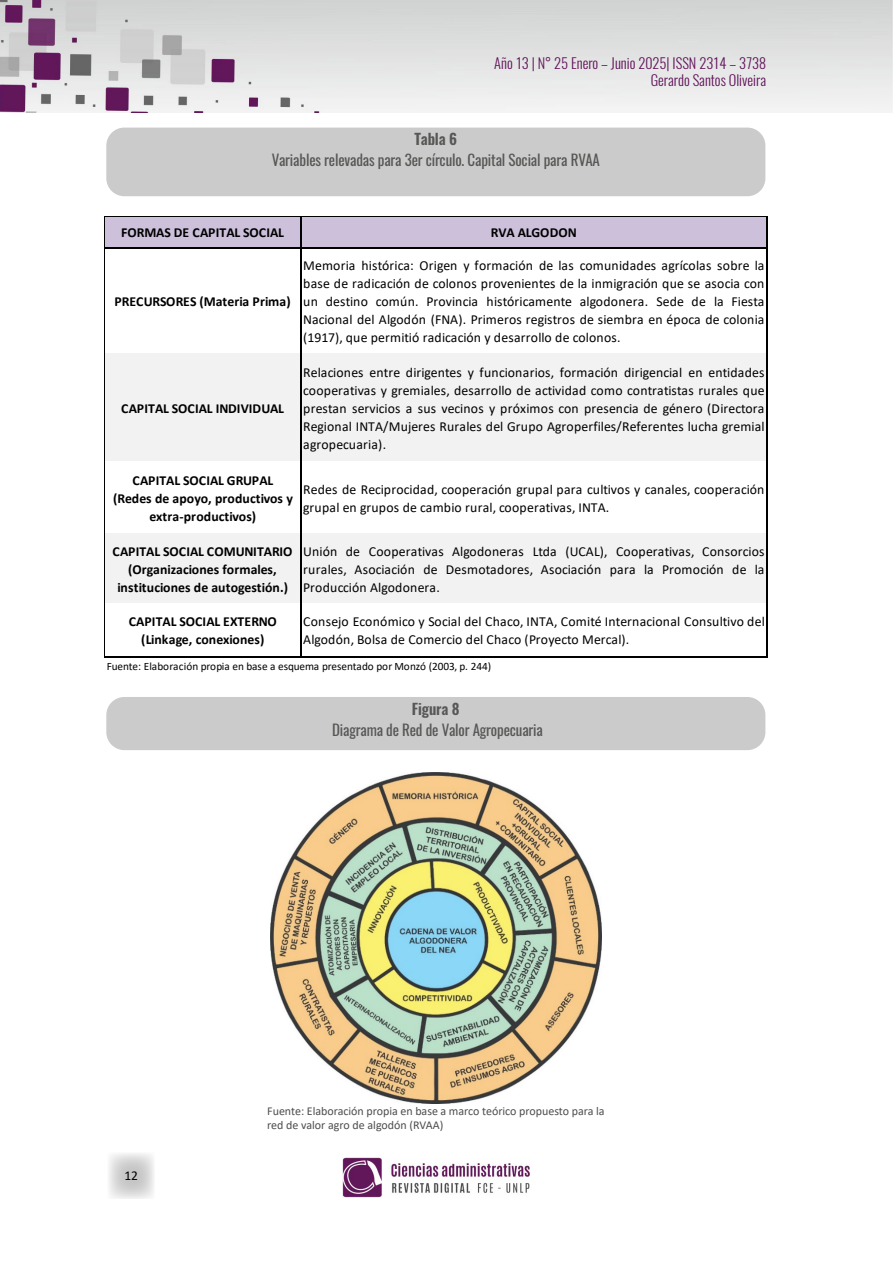
<style>
.page{position:relative;width:893px;height:1263px;background:#fff}
.page>*{position:absolute;margin:0;border:0;box-sizing:border-box;transform-origin:0 0}
.t1{font:15px "Oswald";letter-spacing:-.01em;color:#575756}
.t2{font:600 15px "Oswald";letter-spacing:-.01em;color:#575756}
.t3{font:300 14.4px/17.2px "Oswald";color:#61135a;text-align:right}
.t4{font:13.8px/18.1px "Calibri";letter-spacing:.015em;color:#000;text-align:justify}
.t5{font:700 13.8px/18.1px "Calibri";letter-spacing:.005em;color:#000;text-align:center}
.t6{font:13.5px "Calibri";color:#000}
.t7{font:12px/13.5px "Calibri";color:#4d4d4d}
.t8{font:11.25px "Calibri";letter-spacing:-.005em;color:#000}
</style>
<div class="page">
<svg style="left:109px;top:1153px;width:45px;height:46px"></svg>
<img style="left:0;top:0;width:893px;height:112px">
<img style="left:342px;top:1157px;width:187px;height:41px">
<div style="left:105px;top:217px;width:662px;height:31px;background:#ccc0da"></div>
<div style="left:105px;top:353px;width:662px;height:109px;background:#f2f2f2"></div>
<div style="left:105px;top:534px;width:662px;height:70px;background:#f2f2f2"></div>
<div style="left:105px;top:603px;width:662px;height:54px;background:#fff"></div>
<hr style="left:104px;top:216px;width:1px;height:441px;background:#000">
<hr style="left:300px;top:217px;width:1px;height:440px;background:#000">
<hr style="left:766px;top:217px;width:1px;height:440px;background:#000">
<hr style="left:105px;top:216px;width:662px;height:1px;background:#000">
<hr style="left:105px;top:247px;width:662px;height:1px;background:#000">
<hr style="left:105px;top:656px;width:662px;height:1px;background:#000">
<div style="left:106px;top:128px;width:659px;height:68px;background:#c6c6c6;border-radius:18px"></div>
<img style="left:271px;top:772px;width:330px;height:331px">
<div style="left:106px;top:697px;width:659px;height:53px;background:#c6c6c6;border-radius:18px"></div>
<p class="t3" style="left:494px;top:52px;width:273px">Año 13 | N° 25 Enero – Junio 2025| ISSN 2314 – 3738<br>Gerardo Santos Oliveira</p>
<p class="t2" style="left:415px;top:132px;width:44px">Tabla 6</p>
<p class="t1" style="left:272px;top:147px;width:330px">Variables relevadas para 3er círculo. Capital Social para RVAA</p>
<p class="t5" style="left:121px;top:223px;width:164px">FORMAS DE CAPITAL SOCIAL</p>
<p class="t5" style="left:491px;top:223px;width:87px">RVA ALGODON</p>
<p class="t5" style="left:114px;top:292px;width:178px">PRECURSORES (Materia Prima)</p>
<p class="t5" style="left:121px;top:399px;width:164px">CAPITAL SOCIAL INDIVIDUAL</p>
<p class="t4" style="left:303px;top:256px;width:463px">Memoria histórica: Origen y formación de las comunidades agrícolas sobre la base de radicación de colonos provenientes de la inmigración que se asocia con un destino común. Provincia históricamente algodonera. Sede de la Fiesta Nacional del Algodón (FNA). Primeros registros de siembra en época de colonia (1917), que permitió radicación y desarrollo de colonos.</p>
<p class="t4" style="left:303px;top:363px;width:463px">Relaciones entre dirigentes y funcionarios, formación dirigencial en entidades cooperativas y gremiales, desarrollo de actividad como contratistas rurales que prestan servicios a sus vecinos y próximos con presencia de género (Directora Regional INTA/Mujeres Rurales del Grupo Agroperfiles/Referentes lucha gremial agropecuaria).</p>
<p class="t5" style="left:113px;top:471px;width:181px">CAPITAL SOCIAL GRUPAL (Redes de apoyo, productivos y extra-productivos)</p>
<p class="t4" style="left:303px;top:480px;width:463px">Redes de Reciprocidad, cooperación grupal para cultivos y canales, cooperación grupal en grupos de cambio rural, cooperativas, INTA.</p>
<p class="t5" style="left:113px;top:542px;width:182px">CAPITAL SOCIAL COMUNITARIO (Organizaciones formales, instituciones de autogestión.)</p>
<p class="t4" style="left:303px;top:541px;width:463px">Unión de Cooperativas Algodoneras Ltda (UCAL), Cooperativas, Consorcios rurales, Asociación de Desmotadores, Asociación para la Promoción de la Producción Algodonera.</p>
<p class="t5" style="left:129px;top:612px;width:150px">CAPITAL SOCIAL EXTERNO (Linkage, conexiones)</p>
<p class="t4" style="left:303px;top:612px;width:463px">Consejo Económico y Social del Chaco, INTA, Comité Internacional Consultivo del<br>Algodón, Bolsa de Comercio del Chaco (Proyecto Mercal).</p>
<p class="t8" style="left:107px;top:658px;width:386px">Fuente: Elaboración propia en base a esquema presentado por Monzó (2003, p. 244)</p>
<p class="t2" style="left:412px;top:701px;width:49px">Figura 8</p>
<p class="t1" style="left:332px;top:716px;width:212px">Diagrama de Red de Valor Agropecuaria</p>
<p class="t6" style="left:124px;top:1166px;width:15px">12</p>
<p class="t7" style="left:267px;top:1104px;width:339px">Fuente: Elaboración propia en base a marco teórico propuesto para la red de valor agro de algodón (RVAA)</p>
</div>
